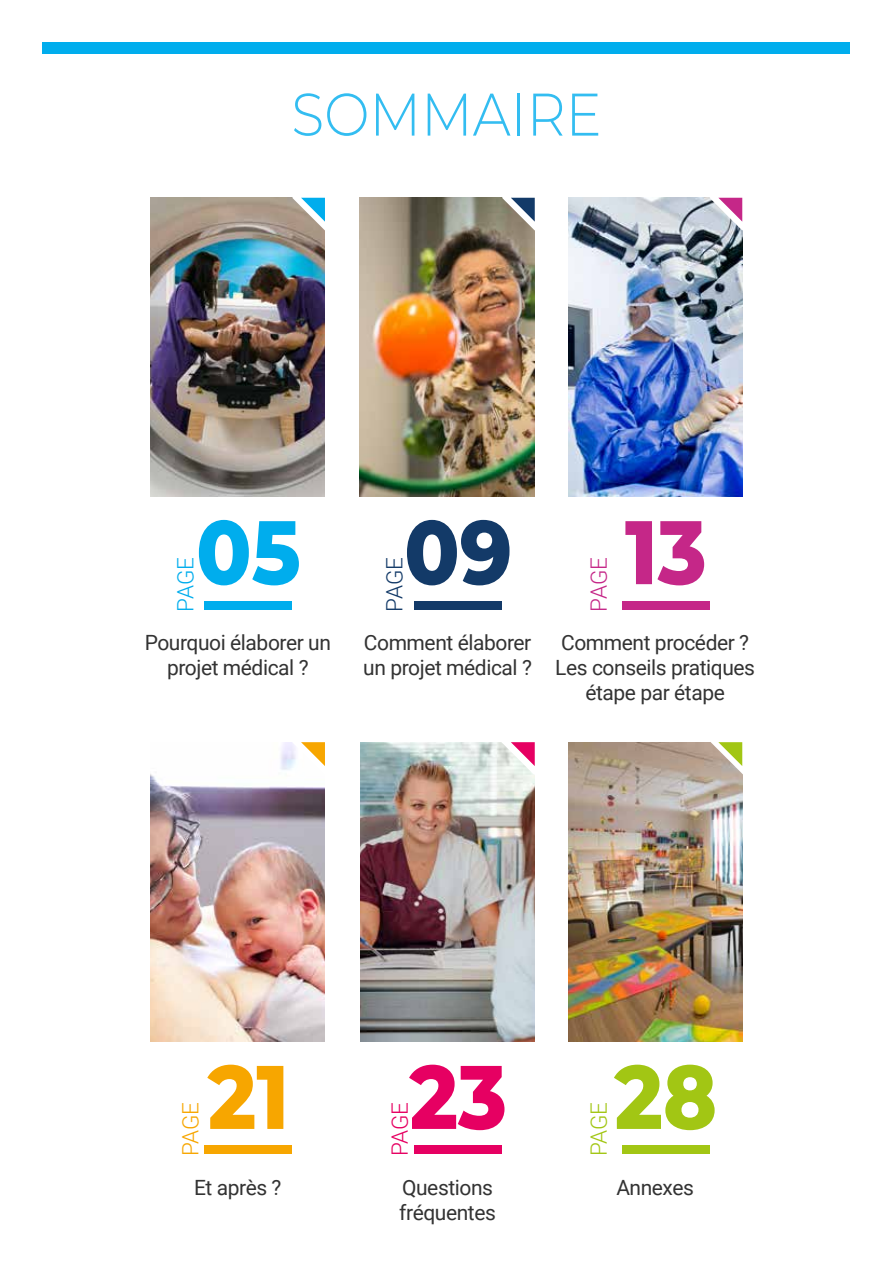
<style>
.page{position:relative;width:893px;height:1263px;background:#fff}
.page>*{position:absolute;margin:0;border:0;box-sizing:border-box;transform-origin:0 0}
.t1{font:800 90px "Montserrat";color:#00aded;scale:.9 1}
.t2{font:800 90px "Montserrat";color:#133a68;scale:.9 1}
.t3{font:800 90px "Montserrat";color:#c52788;scale:.9 1}
.t4{font:800 90px "Montserrat";color:#f7a600;scale:.9 1}
.t5{font:800 90px "Montserrat";color:#e60062;scale:.9 1}
.t6{font:800 90px "Montserrat";color:#a2c614;scale:.9 1}
.t7{font:300 60px "Montserrat";color:#33bdf1;scale:.9 1}
.t8{font:300 22.5px "Roboto";color:#00aded}
.t9{font:300 22.5px "Roboto";color:#133a68}
.t10{font:300 22.5px "Roboto";color:#c52788}
.t11{font:300 22.5px "Roboto";color:#f7a600}
.t12{font:300 22.5px "Roboto";color:#e60062}
.t13{font:300 22.5px "Roboto";color:#a2c614}
.t14{font:21px/25.2px "Roboto";letter-spacing:-.02em;color:#333;text-align:center}
</style>
<div class="page">
<img style="left:360px;top:742px;width:175px;height:300px">
<img style="left:360px;top:198px;width:174px;height:298px">
<img style="left:568px;top:198px;width:174px;height:298px">
<div style="left:205px;top:601px;width:87px;height:8px;background:#00aded"></div>
<img style="left:151px;top:198px;width:174px;height:298px">
<div style="left:414px;top:601px;width:88px;height:8px;background:#133a68"></div>
<div style="left:622px;top:601px;width:88px;height:8px;background:#c52788"></div>
<div style="left:205px;top:1146px;width:87px;height:8px;background:#f7a600"></div>
<img style="left:151px;top:742px;width:174px;height:299px">
<div style="left:414px;top:1146px;width:88px;height:8px;background:#e60062"></div>
<div style="left:622px;top:1146px;width:88px;height:8px;background:#a2c614"></div>
<img style="left:568px;top:742px;width:174px;height:299px">
<svg style="left:292px;top:197px;width:33px;height:33px"></svg>
<svg style="left:502px;top:197px;width:33px;height:33px"></svg>
<svg style="left:709px;top:197px;width:34px;height:33px"></svg>
<svg style="left:292px;top:742px;width:33px;height:33px"></svg>
<svg style="left:501px;top:742px;width:34px;height:33px"></svg>
<svg style="left:711px;top:742px;width:32px;height:33px"></svg>
<div style="left:43px;top:43px;width:807px;height:11px;background:#00aded"></div>
<h2 class="t7" style="left:291px;top:74px;width:346px">SOMMAIRE</h2>
<h1 class="t1" style="left:196px;top:486px;width:118px">05</h1>
<h1 class="t2" style="left:404px;top:486px;width:122px">09</h1>
<p class="t8" style="left:170px;top:611px;width:56px;rotate:-90deg">PAGE</p>
<p class="t9" style="left:379px;top:611px;width:56px;rotate:-90deg">PAGE</p>
<p class="t10" style="left:583px;top:611px;width:56px;rotate:-90deg">PAGE</p>
<h1 class="t3" style="left:625px;top:486px;width:92px">13</h1>
<p class="t14" style="left:145px;top:629px;width:188px">Pourquoi élaborer un projet médical ?</p>
<p class="t14" style="left:363px;top:629px;width:170px;text-align:left">Comment élaborer un projet médical ?</p>
<p class="t14" style="left:555px;top:629px;width:201px">Comment procéder ?<br>Les conseils pratiques étape par étape</p>
<h1 class="t4" style="left:208px;top:1031px;width:92px">21</h1>
<h1 class="t5" style="left:410px;top:1031px;width:110px">23</h1>
<h1 class="t6" style="left:614px;top:1031px;width:116px">28</h1>
<p class="t11" style="left:175px;top:1156px;width:56px;rotate:-90deg">PAGE</p>
<p class="t12" style="left:384px;top:1156px;width:56px;rotate:-90deg">PAGE</p>
<p class="t13" style="left:583px;top:1156px;width:56px;rotate:-90deg">PAGE</p>
<p class="t14" style="left:194px;top:1174px;width:89px">Et après ?</p>
<p class="t14" style="left:399px;top:1174px;width:98px;text-align:left">Questions fréquentes</p>
<p class="t14" style="left:616px;top:1174px;width:79px">Annexes</p>
</div>
